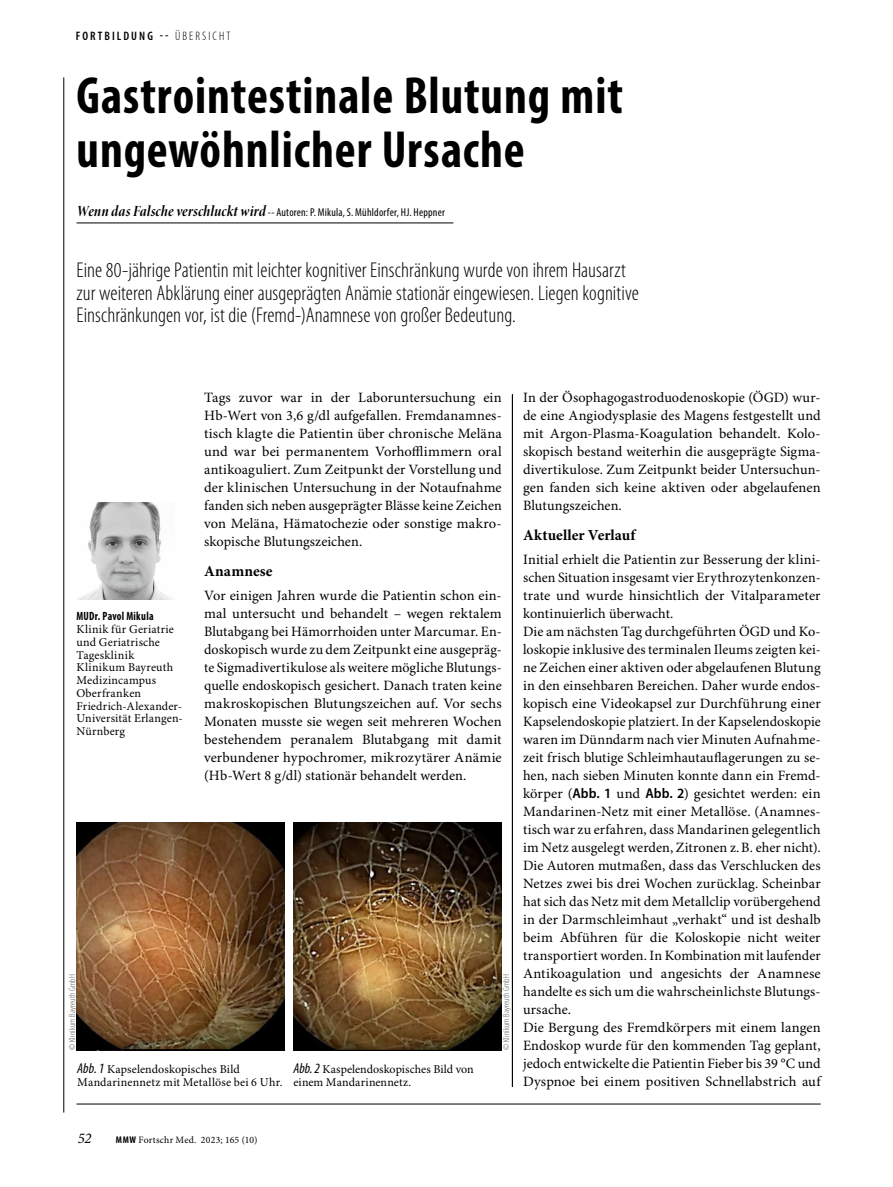
<style>
.page{position:relative;width:893px;height:1187px;background:#fff}
.page>*{position:absolute;margin:0;border:0;box-sizing:border-box;transform-origin:0 0}
.Title_1{font:700 condensed 52.5px/54px "Myriad Pro";letter-spacing:.02em;color:#000;scale:.95 1}
.Trailer_1{font:300 condensed 21.45px/22.5px "Myriad Pro";color:#000}
.SectionHeading_1_x{font:700 15.3px "Minion Pro";letter-spacing:.005em;color:#000}
.t1{font:italic 14.85px "Minion Pro";color:#000}
.Para_x{font:14.25px/18px "Minion Pro";letter-spacing:.005em;color:#000;text-align:justify}
.t2{font:600 condensed 12.3px "Myriad Pro";letter-spacing:.165em;color:#000}
.Image_Caption_x{font:12px/12.8px "Minion Pro";letter-spacing:.015em;color:#000}
.Image_Caption_Abbnum{font:12px/12.8px "Minion Pro";letter-spacing:.01em;color:#000}
.Image_Caption_Author{font:700 condensed 12px "Myriad Pro";letter-spacing:.03em;color:#000;scale:.9 1}
.SuperTitle_x{font:condensed 11.4px "Myriad Pro";letter-spacing:.02em;color:#000}
.t3{font:9.75px "Minion Pro";letter-spacing:.02em;color:#000}
.Image_Source_x{font:300 condensed 9px "Myriad Pro";letter-spacing:.02em;color:#565655}
.s1{font-weight:300}
.s2{font-family:"Minion Pro Bold Cn It Disp";font-stretch:normal;font-size:15.75px}
.s3{font-family:"Myriad Pro";font-style:italic;font-stretch:condensed;font-size:14.25px}
.s4{font-family:"Myriad Pro";font-weight:600;font-stretch:semi-condensed}
.s5{font-family:"Myriad Pro";font-weight:700;font-stretch:condensed}
</style>
<div class="page">
<hr style="left:77px;top:1103px;width:744px;height:1px;background:#000">
<hr style="left:64px;top:77px;width:1px;height:1035px;background:#000">
<hr style="left:512px;top:394px;width:1px;height:692px;background:#000">
<hr style="left:77px;top:223px;width:376px;height:1px;background:#000">
<img style="left:77px;top:502px;width:97px;height:98px">
<img style="left:77px;top:822px;width:208px;height:227px">
<img style="left:293px;top:822px;width:209px;height:227px">
<p class="t2" style="left:76px;top:29px;width:156px">FORTBILDUNG -- <span class="s1">ÜBERSICHT</span></p>
<p class="Title_1" style="left:77px;top:67px;width:577px">Gastrointestinale Blutung mit ungewöhnlicher Ursache</p>
<p class="SuperTitle_x" style="left:77px;top:206px;width:370px"><span class="s2">Wenn das Falsche verschluckt wird</span> -- Autoren: P. Mikula, S. Mühldorfer, HJ. Heppner</p>
<p class="Trailer_1" style="left:77px;top:259px;width:564px">Eine 80-jährige Patientin mit leichter kognitiver Einschränkung wurde von ihrem Hausarzt zur weiteren Abklärung einer ausgeprägten Anämie stationär eingewiesen. Liegen kognitive<br>Einschränkungen vor, ist die (Fremd-)Anamnese von großer Bedeutung.</p>
<p class="Image_Caption_Author" style="left:77px;top:609px;width:87px">MUDr. Pavol Mikula</p>
<p class="Image_Caption_x" style="left:77px;top:623px;width:108px">Klinik für Geriatrie und Geriatrische<br>Tagesklinik<br>Klinikum Bayreuth<br>Medizincampus<br>Oberfranken<br>Friedrich-Alexander-<br>Universität Erlangen-<br>Nürnberg</p>
<p class="Para_x" style="left:204px;top:388px;width:299px">Tags zuvor war in der Laboruntersuchung ein Hb-Wert von 3,6 g/dl aufgefallen. Fremdanamnes&shy;tisch klagte die Patientin über chronische Meläna und war bei permanentem Vorhofflimmern oral antikoaguliert. Zum Zeitpunkt der Vorstellung und der klinischen Untersuchung in der Notaufnahme fanden sich neben ausgeprägter Blässe keine Zeichen von Meläna, Hämatochezie oder sonstige makro&shy;skopische Blutungszeichen.</p>
<p class="SectionHeading_1_x" style="left:204px;top:562px;width:70px">Anamnese</p>
<p class="Para_x" style="left:204px;top:586px;width:299px">Vor einigen Jahren wurde die Patientin schon ein&shy;mal untersucht und behandelt – wegen rektalem Blutabgang bei Hämorrhoiden unter Marcumar. En&shy;doskopisch wurde zu dem Zeitpunkt eine ausgepräg&shy;te Sigmadivertikulose als weitere mögliche Blutungs&shy;quelle endoskopisch gesichert. Danach traten keine makroskopischen Blutungszeichen auf. Vor sechs Monaten musste sie wegen seit mehreren Wochen bestehendem peranalem Blutabgang mit damit verbundener hypochromer, mikrozytärer Anämie (Hb-Wert 8 g/dl) stationär behandelt werden.</p>
<p class="Image_Source_x" style="left:68px;top:1049px;width:77px;rotate:-90deg">© Klinikum Bayreuth GmbH</p>
<p class="Image_Caption_Abbnum" style="left:77px;top:1063px;width:207px"><span class="s3">Abb. 1</span> Kapselendoskopisches Bild<br>Mandarinennetz mit Metallöse bei 6 Uhr.</p>
<p class="Image_Caption_Abbnum" style="left:293px;top:1063px;width:182px"><span class="s3">Abb. 2</span> Kaspelendoskopisches Bild von einem Mandarinennetz.</p>
<p class="Image_Source_x" style="left:501px;top:1049px;width:77px;rotate:-90deg">© Klinikum Bayreuth GmbH</p>
<p class="Para_x" style="left:523px;top:388px;width:299px">In der Ösophagogastroduodenoskopie (ÖGD) wur&shy;de eine Angiodysplasie des Magens festgestellt und mit Argon-Plasma-Koagulation behandelt. Kolo&shy;skopisch bestand weiterhin die ausgeprägte Sigma&shy;divertikulose. Zum Zeitpunkt beider Untersuchun&shy;gen fanden sich keine aktiven oder abgelaufenen Blutungszeichen.</p>
<p class="SectionHeading_1_x" style="left:523px;top:526px;width:114px">Aktueller Verlauf</p>
<p class="Para_x" style="left:523px;top:550px;width:299px">Initial erhielt die Patientin zur Besserung der klini&shy;schen Situation insgesamt vier Erythrozytenkonzen&shy;trate und wurde hinsichtlich der Vitalparameter kontinuierlich überwacht.</p>
<p class="Para_x" style="left:523px;top:622px;width:299px">Die am nächsten Tag durchgeführten ÖGD und Ko&shy;loskopie inklusive des terminalen Ileums zeigten kei&shy;ne Zeichen einer aktiven oder abgelaufenen Blutung in den einsehbaren Bereichen. Daher wurde endos&shy;kopisch eine Videokapsel zur Durchführung einer Kapselendoskopie platziert. In der Kapselendoskopie waren im Dünndarm nach vier Minuten Aufnahme&shy;zeit frisch blutige Schleimhautauflagerungen zu se&shy;hen, nach sieben Minuten konnte dann ein Fremd&shy;körper (<span class="s4">Abb. 1</span> und <span class="s4">Abb. 2</span>) gesichtet werden: ein Mandarinen-Netz mit einer Metallöse. (Anamnes&shy;tisch war zu erfahren, dass Mandarinen gelegentlich im Netz ausgelegt werden, Zitronen z.B. eher nicht).<br>Die Autoren mutmaßen, dass das Verschlucken des Netzes zwei bis drei Wochen zurücklag. Scheinbar hat sich das Netz mit dem Metallclip vorübergehend in der Darmschleimhaut „verhakt“ und ist deshalb beim Abführen für die Koloskopie nicht weiter transportiert worden. In Kombination mit laufender Antikoagulation und angesichts der Anamnese handelte es sich um die wahrscheinlichste Blutungs&shy;ursache.</p>
<p class="Para_x" style="left:523px;top:1018px;width:299px">Die Bergung des Fremdkörpers mit einem langen Endoskop wurde für den kommenden Tag geplant, jedoch entwickelte die Patientin Fieber bis 39 °C und Dyspnoe bei einem positiven Schnellabstrich auf</p>
<p class="t1" style="left:78px;top:1129px;width:15px">52</p>
<p class="t3" style="left:116px;top:1133px;width:143px"><span class="s5">MMW</span> Fortschr Med. 2023; 165 (10)</p>
</div>
